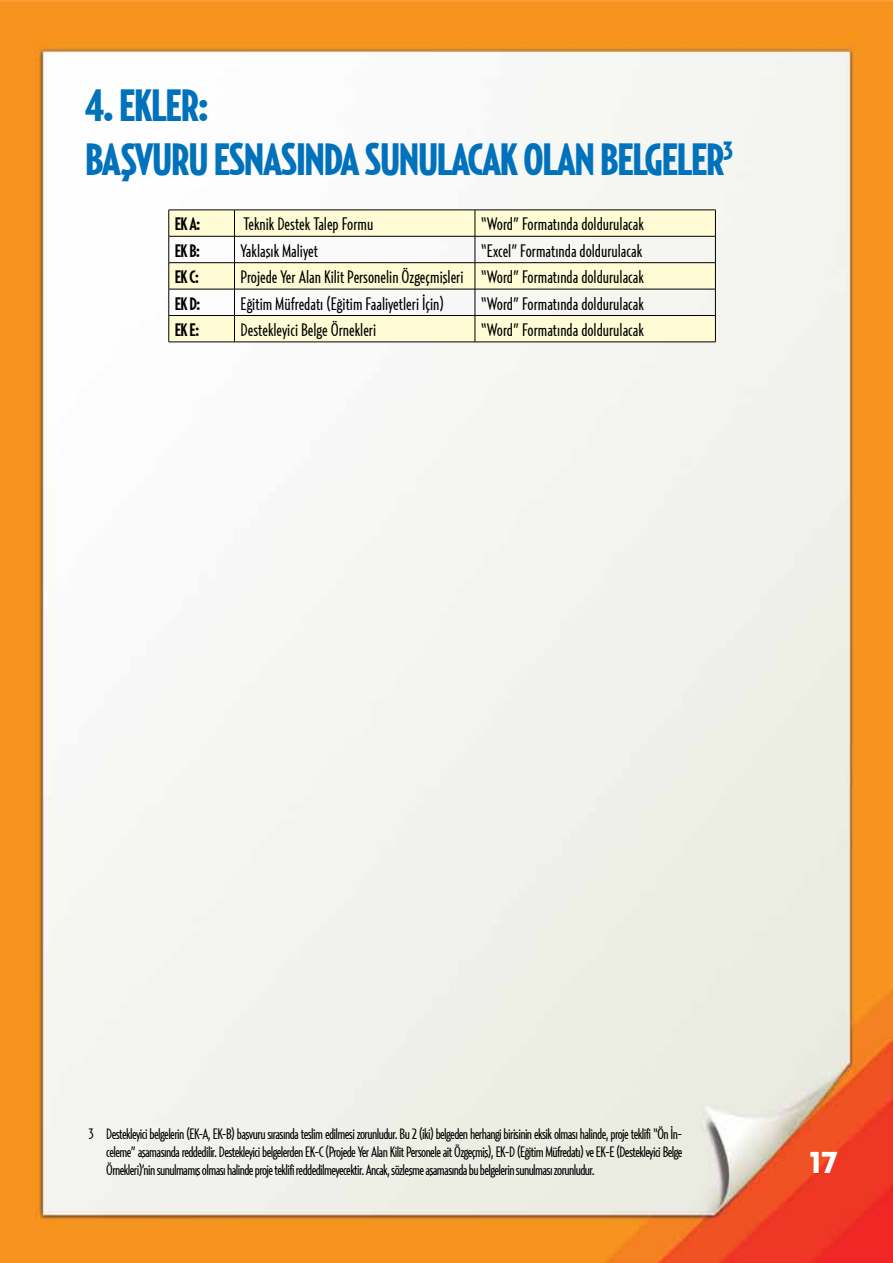
<style>
.page{position:relative;width:893px;height:1263px;background:#fff}
.page>*{position:absolute;margin:0;border:0;box-sizing:border-box;transform-origin:0 0}
.t1{font:900 45px/53.6px "Relay Comp";letter-spacing:-.03em;color:#0072bc}
.t2{font:900 30px "Relay";color:#fff}
.t3{font:18px "Relay Comp";color:#000}
.t4{font:700 18px "Relay Comp";letter-spacing:.025em;color:#000}
.t5{font:15px/18px "Relay Comp";letter-spacing:-.04em;color:#000;text-align:justify}
</style>
<div class="page">
<img style="left:0;top:0;width:893px;height:1263px">
<svg style="left:170px;top:211px;width:545px;height:131px;fill:#fffcd5"></svg>
<hr style="left:169px;top:210px;width:65px;height:1px;background:#000">
<hr style="left:234px;top:210px;width:241px;height:1px;background:#000">
<hr style="left:475px;top:210px;width:241px;height:1px;background:#000">
<hr style="left:169px;top:236px;width:65px;height:1px;background:#000">
<hr style="left:234px;top:236px;width:241px;height:1px;background:#000">
<hr style="left:475px;top:236px;width:241px;height:1px;background:#000">
<hr style="left:169px;top:262px;width:65px;height:1px;background:#000">
<hr style="left:234px;top:262px;width:241px;height:1px;background:#000">
<hr style="left:475px;top:262px;width:241px;height:1px;background:#000">
<hr style="left:169px;top:289px;width:65px;height:1px;background:#000">
<hr style="left:234px;top:289px;width:241px;height:1px;background:#000">
<hr style="left:475px;top:289px;width:241px;height:1px;background:#000">
<hr style="left:169px;top:315px;width:65px;height:1px;background:#000">
<svg style="left:169px;top:210px;width:1px;height:132px"></svg>
<hr style="left:234px;top:315px;width:241px;height:1px;background:#000">
<svg style="left:234px;top:210px;width:1px;height:132px"></svg>
<hr style="left:475px;top:315px;width:241px;height:1px;background:#000">
<svg style="left:475px;top:210px;width:1px;height:132px"></svg>
<svg style="left:715px;top:210px;width:1px;height:132px"></svg>
<hr style="left:169px;top:342px;width:65px;height:1px;background:#000">
<hr style="left:234px;top:342px;width:241px;height:1px;background:#000">
<hr style="left:475px;top:342px;width:241px;height:1px;background:#000">
<h1 class="t1" style="left:85px;top:78px;width:649px">4. EKLER:<br>BAŞVURU ESNASINDA SUNULACAK OLAN BELGELER<sup>3</sup></h1>
<p class="t4" style="left:175px;top:213px;width:27px">EKA:</p>
<p class="t3" style="left:243px;top:213px;width:131px">Teknik Destek Talep Formu</p>
<p class="t3" style="left:481px;top:213px;width:164px">“Word” Formatında doldurulacak</p>
<p class="t4" style="left:175px;top:240px;width:27px">EKB:</p>
<p class="t3" style="left:240px;top:240px;width:79px">Yaklaşık Maliyet</p>
<p class="t3" style="left:481px;top:240px;width:163px">“Excel” Formatında doldurulacak</p>
<p class="t4" style="left:175px;top:266px;width:26px">EKC:</p>
<p class="t3" style="left:240px;top:266px;width:405px">Projede Yer Alan Kilit Personelin Özgeçmişleri “Word” Formatında doldurulacak</p>
<p class="t4" style="left:175px;top:293px;width:27px">EKD:</p>
<p class="t3" style="left:240px;top:293px;width:205px">Eğitim Müfredatı (Eğitim Faaliyetleri İçin)</p>
<p class="t3" style="left:481px;top:293px;width:164px">“Word” Formatında doldurulacak</p>
<p class="t4" style="left:175px;top:319px;width:26px">EKE:</p>
<p class="t3" style="left:240px;top:319px;width:137px">Destekleyici Belge Örnekleri</p>
<p class="t3" style="left:481px;top:319px;width:164px">“Word” Formatında doldurulacak</p>
<p class="t5" style="left:106px;top:1124px;width:578px;text-indent:-18px">3 Destekleyici belgelerin (EK-A, EK-B) başvuru sırasında teslim edilmesi zorunludur. Bu 2 (iki) belgeden herhangi birisinin eksik olması halinde, proje teklifi “Ön İn&shy;celeme” aşamasında reddedilir. Destekleyici belgelerden EK-C (Projede Yer Alan Kilit Personele ait Özgeçmiş), EK-D (Eğitim Müfredatı) ve EK-E (Destekleyici Belge Örnekleri)’nin sunulmamış olması halinde proje teklifi reddedilmeyecektir. Ancak, sözleşme aşamasında bu belgelerin sunulması zorunludur.</p>
<h2 class="t2" style="left:810px;top:1144px;width:29px">17</h2>
</div>
